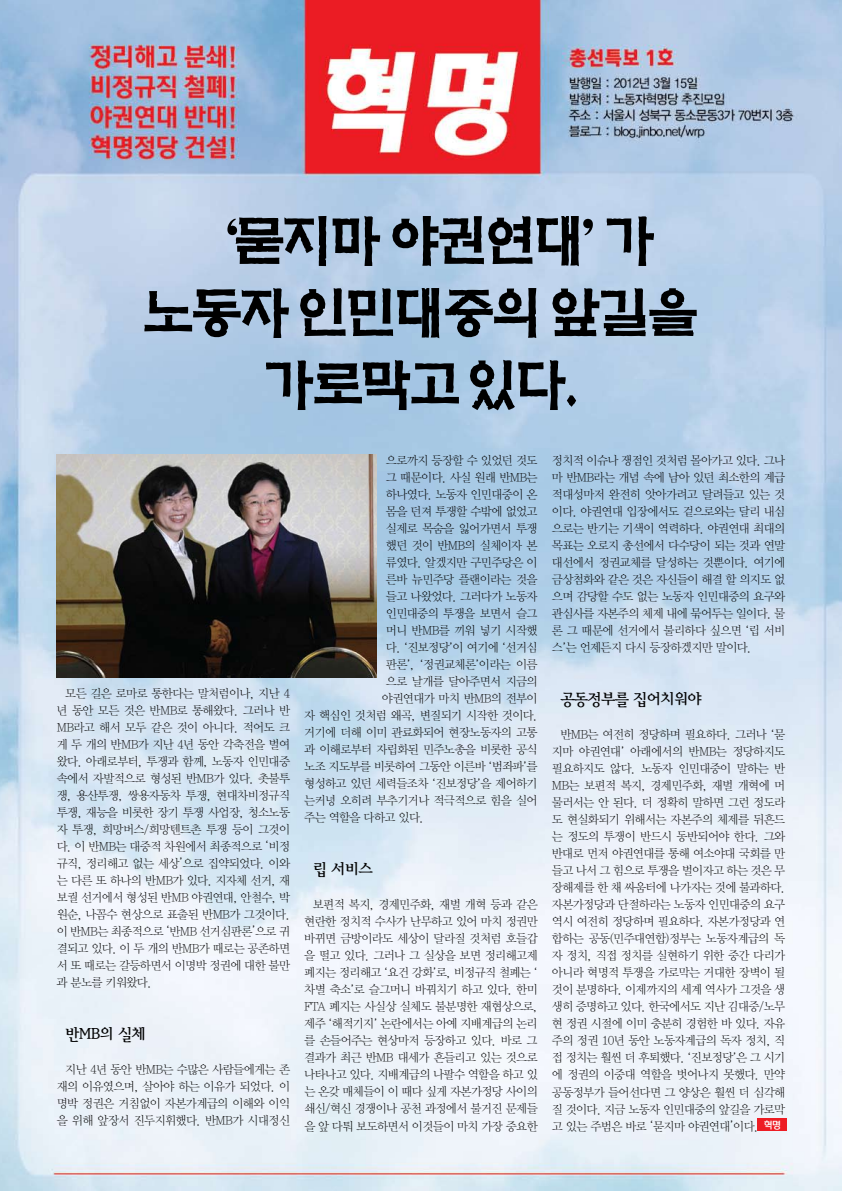
<style>
.page{position:relative;width:842px;height:1191px;background:#fff}
.page>*{position:absolute;margin:0;border:0;box-sizing:border-box;transform-origin:0 0}
.t1{font:55px/72px "Yj CHMSOOT Bold";letter-spacing:-.1em;color:#000;text-align:center}
.t2{font:16px "YDIY Mj O240";letter-spacing:-.05em;color:#000}
.t3{font:12px/17px "YDIY Mj O310";letter-spacing:-.05em;color:#000;text-align:justify}
.t4{font:10px "Rix Head M";color:#fff}
.s1{font-family:"YDIY Mj O160 KS Cpc EUC H"}
.s2{font-family:"Gulim"}
</style>
<div class="page">
<img style="left:0;top:0;width:842px;height:1191px">
<div style="left:757px;top:1118px;width:29px;height:12px;background:#ed1c24"></div>
<img style="left:57px;top:454px;width:319px;height:223px">
<h1 class="t1" style="left:142px;top:207px;width:560px"><span class="s1">‘</span>묻지마 야권연대<span class="s1">’</span>가 노동자 인민대중의 앞길을 가로막고 있다.</h1>
<p class="t3" style="left:57px;top:685px;width:235px;text-indent:9px">모든 길은 로마로 통한다는 말처럼이나, 지난 4 년 동안 모든 것은 반MB로 통해왔다. 그러나 반 MB라고 해서 모두 같은 것이 아니다. 적어도 크 게 두 개의 반MB가 지난 4년 동안 각축전을 벌여 왔다. 아래로부터, 투쟁과 함께, 노동자 인민대중 속에서 자발적으로 형성된 반MB가 있다. 촛불투 쟁, 용산투쟁, 쌍용자동차 투쟁, 현대차비정규직 투쟁, 재능을 비롯한 장기 투쟁 사업장, 청소노동 자 투쟁, 희망버스/희망텐트촌 투쟁 등이 그것이 다. 이 반MB는 대중적 차원에서 최종적으로 <span class="s2">‘</span>비정 규직, 정리해고 없는 세상<span class="s2">’</span>으로 집약되었다. 이와 는 다른 또 하나의 반MB가 있다. 지자체 선거, 재 보궐 선거에서 형성된 반MB 야권연대, 안철수, 박 원순, 나꼼수 현상으로 표출된 반MB가 그것이다. 이 반MB는 최종적으로 <span class="s2">‘</span>반MB 선거심판론<span class="s2">’</span>으로 귀 결되고 있다. 이 두 개의 반MB가 때로는 공존하면 서 또 때로는 갈등하면서 이명박 정권에 대한 불만 과 분노를 키워왔다.</p>
<h2 class="t2" style="left:65px;top:1026px;width:82px">반MB의 실체</h2>
<p class="t3" style="left:57px;top:1061px;width:235px;text-indent:9px">지난 4년 동안 반MB는 수많은 사람들에게는 존 재의 이유였으며, 살아야 하는 이유가 되었다. 이 명박 정권은 거침없이 자본가계급의 이해와 이익 을 위해 앞장서 진두지휘했다. 반MB가 시대정신</p>
<p class="t3" style="left:386px;top:452px;width:153px">으로까지 등장할 수 있었던 것도</p>
<p class="t3" style="left:386px;top:469px;width:153px">그 때문이다. 사실 원래 반MB는</p>
<p class="t3" style="left:386px;top:486px;width:153px">하나였다. 노동자 인민대중이 온</p>
<p class="t3" style="left:386px;top:503px;width:153px">몸을 던져 투쟁할 수밖에 없었고</p>
<p class="t3" style="left:386px;top:520px;width:153px">실제로 목숨을 잃어가면서 투쟁</p>
<p class="t3" style="left:386px;top:537px;width:153px">했던 것이 반MB의 실체이자 본</p>
<p class="t3" style="left:386px;top:554px;width:153px">류였다. 알겠지만 구민주당은 이</p>
<p class="t3" style="left:386px;top:571px;width:153px">른바 뉴민주당 플랜이라는 것을</p>
<p class="t3" style="left:386px;top:588px;width:153px">들고 나왔었다. 그러다가 노동자</p>
<p class="t3" style="left:386px;top:605px;width:153px">인민대중의 투쟁을 보면서 슬그</p>
<p class="t3" style="left:386px;top:622px;width:153px">머니 반MB를 끼워 넣기 시작했</p>
<p class="t3" style="left:386px;top:639px;width:153px">다. <span class="s2">‘</span>진보정당<span class="s2">’</span>이 여기에 <span class="s2">‘</span>선거심</p>
<p class="t3" style="left:386px;top:656px;width:153px">판론<span class="s2">’</span>, <span class="s2">‘</span>정권교체론<span class="s2">’</span>이라는 이름</p>
<p class="t3" style="left:386px;top:673px;width:153px">으로 날개를 달아주면서 지금의</p>
<p class="t3" style="left:382px;top:690px;width:157px">야권연대가 마치 반MB의 전부이</p>
<p class="t3" style="left:304px;top:707px;width:235px">자 핵심인 것처럼 왜곡, 변질되기 시작한 것이다.</p>
<p class="t3" style="left:304px;top:724px;width:235px">거기에 더해 이미 관료화되어 현장노동자의 고통</p>
<p class="t3" style="left:304px;top:741px;width:235px">과 이해로부터 자립화된 민주노총을 비롯한 공식</p>
<p class="t3" style="left:304px;top:758px;width:235px">노조 지도부를 비롯하여 그동안 이른바 <span class="s2">‘</span>범좌파<span class="s2">’</span>를</p>
<p class="t3" style="left:304px;top:775px;width:235px">형성하고 있던 세력들조차 <span class="s2">‘</span>진보정당<span class="s2">’</span>을 제어하기</p>
<p class="t3" style="left:304px;top:792px;width:235px">는커녕 오히려 부추기거나 적극적으로 힘을 실어</p>
<p class="t3" style="left:304px;top:809px;width:121px">주는 역할을 다하고 있다.</p>
<h2 class="t2" style="left:313px;top:861px;width:61px">립 서비스</h2>
<p class="t3" style="left:304px;top:896px;width:235px;text-indent:9px">보편적 복지, 경제민주화, 재벌 개혁 등과 같은 현란한 정치적 수사가 난무하고 있어 마치 정권만 바뀌면 금방이라도 세상이 달라질 것처럼 호들갑 을 떨고 있다. 그러나 그 실상을 보면 정리해고제 폐지는 정리해고 <span class="s2">‘</span>요건 강화<span class="s2">’</span>로, 비정규직 철폐는 <span class="s2">‘ </span>차별 축소<span class="s2">’</span>로 슬그머니 바꿔치기 하고 있다. 한미 FTA 폐지는 사실상 실체도 불분명한 재협상으로, 제주 <span class="s2">‘</span>해적기지<span class="s2">’</span> 논란에서는 아예 지배계급의 논리 를 손들어주는 현상마저 등장하고 있다. 바로 그 결과가 최근 반MB 대세가 흔들리고 있는 것으로 나타나고 있다. 지배계급의 나팔수 역할을 하고 있 는 온갖 매체들이 이 때다 싶게 자본가정당 사이의 쇄신/혁신 경쟁이나 공천 과정에서 불거진 문제들 을 앞 다퉈 보도하면서 이것들이 마치 가장 중요한</p>
<p class="t3" style="left:552px;top:452px;width:235px">정치적 이슈나 쟁점인 것처럼 몰아가고 있다. 그나 마 반MB라는 개념 속에 남아 있던 최소한의 계급 적대성마저 완전히 앗아가려고 달려들고 있는 것 이다. 야권연대 입장에서도 겉으로와는 달리 내심 으로는 반기는 기색이 역력하다. 야권연대 최대의 목표는 오로지 총선에서 다수당이 되는 것과 연말 대선에서 정권교체를 달성하는 것뿐이다. 여기에 금상첨화와 같은 것은 자신들이 해결 할 의지도 없 으며 감당할 수도 없는 노동자 인민대중의 요구와 관심사를 자본주의 체제 내에 묶어두는 일이다. 물 론 그 때문에 선거에서 불리하다 싶으면 <span class="s2">‘</span>립 서비 스<span class="s2">’</span>는 언제든지 다시 등장하겠지만 말이다.</p>
<h2 class="t2" style="left:560px;top:691px;width:143px">공동정부를 집어치워야</h2>
<p class="t3" style="left:552px;top:726px;width:235px;text-indent:9px">반MB는 여전히 정당하며 필요하다. 그러나 <span class="s2">‘</span>묻 지마 야권연대<span class="s2">’</span> 아래에서의 반MB는 정당하지도 필요하지도 않다. 노동자 인민대중이 말하는 반 MB는 보편적 복지, 경제민주화, 재벌 개혁에 머 물러서는 안 된다. 더 정확히 말하면 그런 정도라 도 현실화되기 위해서는 자본주의 체제를 뒤흔드 는 정도의 투쟁이 반드시 동반되어야 한다. 그와 반대로 먼저 야권연대를 통해 여소야대 국회를 만 들고 나서 그 힘으로 투쟁을 벌이자고 하는 것은 무 장해제를 한 채 싸움터에 나가자는 것에 불과하다. 자본가정당과 단절하라는 노동자 인민대중의 요구 역시 여전히 정당하며 필요하다. 자본가정당과 연 합하는 공동(민주대연합)정부는 노동자계급의 독 자 정치, 직접 정치를 실현하기 위한 중간 다리가 아니라 혁명적 투쟁을 가로막는 거대한 장벽이 될 것이 분명하다. 이제까지의 세계 역사가 그것을 생 생히 증명하고 있다. 한국에서도 지난 김대중/노무 현 정권 시절에 이미 충분히 경험한 바 있다. 자유 주의 정권 10년 동안 노동자계급의 독자 정치, 직 접 정치는 훨씬 더 후퇴했다. <span class="s2">‘</span>진보정당<span class="s2">’</span>은 그 시기 에 정권의 이중대 역할을 벗어나지 못했다. 만약 공동정부가 들어선다면 그 양상은 훨씬 더 심각해 질 것이다. 지금 노동자 인민대중의 앞길을 가로막 고 있는 주범은 바로 <span class="s2">‘</span>묻지마 야권연대<span class="s2">’</span>이다.</p>
<p class="t4" style="left:764px;top:1118px;width:19px">혁명</p>
</div>
